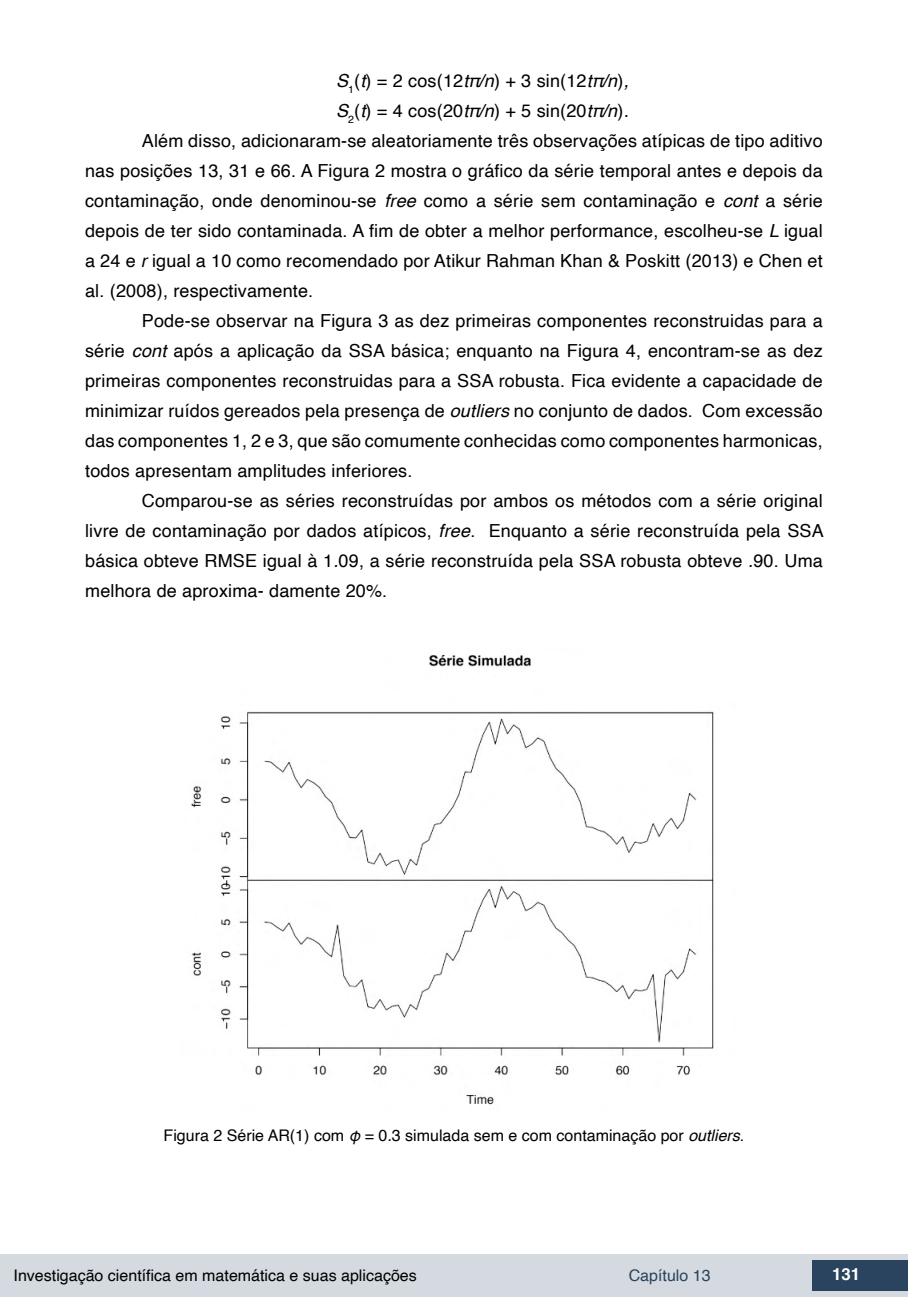
<style>
.page{position:relative;width:908px;height:1304px;background:#fff}
.page>*{position:absolute;margin:0;border:0;box-sizing:border-box;transform-origin:0 0}
.t1{font:18px "Helvetica";letter-spacing:.01em;color:#000}
.t2{font:700 16.8px "Helvetica";color:#fff}
.t3{font:16px "Helvetica";color:#000}
.t4{font:16px "Helvetica";color:#2a435e}
.s1{font-style:italic}
</style>
<div class="page">
<div style="left:0;top:1254px;width:906px;height:43px;background:#d4dadf"></div>
<div style="left:812px;top:1261px;width:95px;height:30px;background:#2a435e"></div>
<img style="left:191px;top:655px;width:523px;height:450px">
<p class="t1" style="left:336px;top:67px;width:294px"><span class="s1">S</span><sub>1</sub>(<span class="s1">t</span>) = 2 cos(12<span class="s1">tπ/n</span>) + 3 sin(12<span class="s1">tπ/n</span>)<span class="s1">,</span></p>
<p class="t1" style="left:336px;top:97px;width:294px"><span class="s1">S</span><sub>2</sub>(<span class="s1">t</span>) = 4 cos(20<span class="s1">tπ/n</span>) + 5 sin(20<span class="s1">tπ/n</span>)<span class="s1">.</span></p>
<p class="t1" style="left:142px;top:127px;width:682px">Além disso, adicionaram-se aleatoriamente três observações atípicas de tipo aditivo</p>
<p class="t1" style="left:85px;top:157px;width:738px">nas posições 13, 31 e 66. A Figura 2 mostra o gráfico da série temporal antes e depois da</p>
<p class="t1" style="left:85px;top:187px;width:738px">contaminação, onde denominou-se <span class="s1">free</span> como a série sem contaminação e <span class="s1">cont</span> a série</p>
<p class="t1" style="left:85px;top:217px;width:738px">depois de ter sido contaminada. A fim de obter a melhor performance, escolheu-se <span class="s1">L</span> igual</p>
<p class="t1" style="left:85px;top:247px;width:738px">a 24 e <span class="s1">r</span> igual a 10 como recomendado por Atikur Rahman Khan &amp; Poskitt (2013) e Chen et</p>
<p class="t1" style="left:85px;top:277px;width:229px">al. (2008), respectivamente.</p>
<p class="t1" style="left:142px;top:307px;width:682px">Pode-se observar na Figura 3 as dez primeiras componentes reconstruidas para a</p>
<p class="t1" style="left:85px;top:337px;width:738px">série <span class="s1">cont</span> após a aplicação da SSA básica; enquanto na Figura 4, encontram-se as dez</p>
<p class="t1" style="left:85px;top:367px;width:738px">primeiras componentes reconstruidas para a SSA robusta. Fica evidente a capacidade de</p>
<p class="t1" style="left:85px;top:397px;width:738px">minimizar ruídos gereados pela presença de <span class="s1">outliers</span> no conjunto de dados. Com excessão</p>
<p class="t1" style="left:85px;top:427px;width:738px">das componentes 1, 2 e 3, que são comumente conhecidas como componentes harmonicas,</p>
<p class="t1" style="left:85px;top:457px;width:328px">todos apresentam amplitudes inferiores.</p>
<p class="t1" style="left:142px;top:487px;width:682px">Comparou-se as séries reconstruídas por ambos os métodos com a série original</p>
<p class="t1" style="left:85px;top:517px;width:739px">livre de contaminação por dados atípicos, <span class="s1">free</span>. Enquanto a série reconstruída pela SSA</p>
<p class="t1" style="left:85px;top:547px;width:739px">básica obteve RMSE igual à 1<span class="s1">.</span>09, a série reconstruída pela SSA robusta obteve <span class="s1">.</span>90. Uma</p>
<p class="t1" style="left:85px;top:577px;width:303px">melhora de aproxima- damente 20%.</p>
<p class="t3" style="left:163px;top:1123px;width:582px">Figura 2 Série AR(1) com <span class="s1">φ</span> = 0<span class="s1">.</span>3 simulada sem e com contaminação por <span class="s1">outliers</span>.</p>
<p class="t3" style="left:14px;top:1263px;width:404px">Investigação científica em matemática e suas aplicações</p>
<p class="t4" style="left:628px;top:1263px;width:83px">Capítulo 13</p>
<p class="t2" style="left:831px;top:1264px;width:30px">131</p>
</div>
